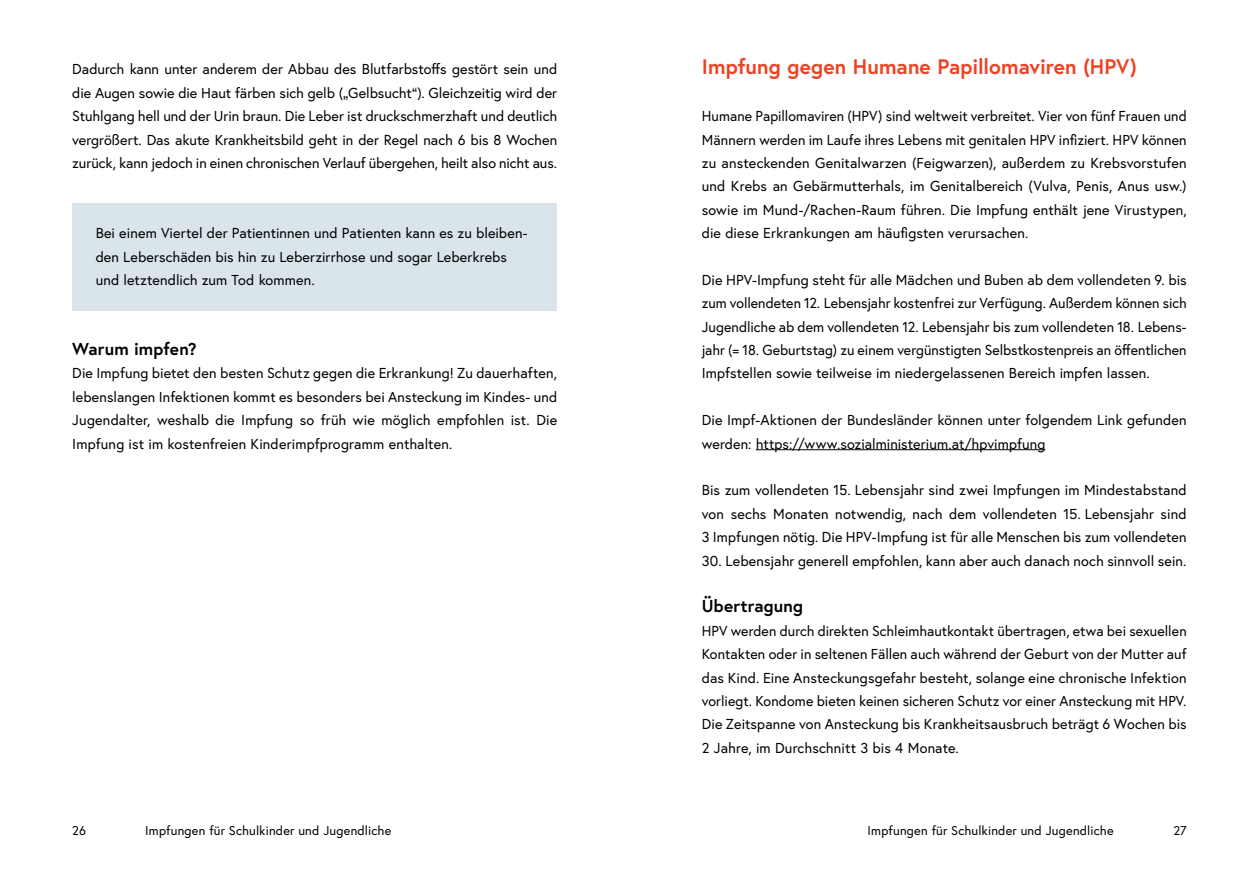
<style>
.page{position:relative;width:1259px;height:893px;background:#fff}
.page>*{position:absolute;margin:0;border:0;box-sizing:border-box;transform-origin:0 0}
.h2_ohne_Nummerierung{font:700 21px "Europa Austria";letter-spacing:.005em;color:#ef4123}
.h4_Impf-Uebertragung{font:700 17.25px "Europa Austria";letter-spacing:.01em;color:#000}
.h3_ohne_Nummerierung{font:700 17.25px "Europa Austria";letter-spacing:.01em;color:#000}
.p_Abstand_danach{font:14.4px/23.4px "Europa Austria";letter-spacing:.005em;color:#000;text-align:justify}
.Infobox_p_Infobox_ohne_h_weniger_Abstand{font:14.4px/23.4px "Europa Austria";letter-spacing:.005em;color:#000}
.t1{font:12.75px "Europa Austria";letter-spacing:.015em;color:#000}
</style>
<div class="page">
<hr style="left:756px;top:449px;width:289px;height:1px;background:#000">
<div style="left:72px;top:203px;width:485px;height:108px;background:#dae5eb"></div>
<p class="p_Abstand_danach" style="left:72px;top:57px;width:486px">Dadurch kann unter anderem der Abbau des Blutfarbstoffs gestört sein und die Augen sowie die Haut färben sich gelb („Gelbsucht“). Gleichzeitig wird der Stuhlgang hell und der Urin braun. Die Leber ist druckschmerzhaft und deutlich vergrößert. Das akute Krankheitsbild geht in der Regel nach 6 bis 8 Wochen zurück, kann jedoch in einen chronischen Verlauf übergehen, heilt also nicht aus.</p>
<p class="Infobox_p_Infobox_ohne_h_weniger_Abstand" style="left:96px;top:221px;width:433px">Bei einem Viertel der Patientinnen und Patienten kann es zu bleiben&shy;den Leberschäden bis hin zu Leberzirrhose und sogar Leberkrebs und letztendlich zum Tod kommen.</p>
<h4 class="h4_Impf-Uebertragung" style="left:72px;top:337px;width:126px">Warum impfen?</h4>
<p class="p_Abstand_danach" style="left:72px;top:361px;width:486px">Die Impfung bietet den besten Schutz gegen die Erkrankung! Zu dauerhaften, lebenslangen Infektionen kommt es besonders bei Ansteckung im Kindes- und Jugendalter, weshalb die Impfung so früh wie möglich empfohlen ist. Die Impfung ist im kostenfreien Kinderimpfprogramm enthalten.</p>
<h2 class="h2_ohne_Nummerierung" style="left:702px;top:53px;width:436px">Impfung gegen Humane Papillomaviren (HPV)</h2>
<p class="p_Abstand_danach" style="left:702px;top:104px;width:486px">Humane Papillomaviren (HPV) sind weltweit verbreitet. Vier von fünf Frauen und Männern werden im Laufe ihres Lebens mit genitalen HPV infiziert. HPV können zu ansteckenden Genitalwarzen (Feigwarzen), außerdem zu Krebsvorstufen und Krebs an Gebärmutterhals, im Genitalbereich (Vulva, Penis, Anus usw.) sowie im Mund-/Rachen-Raum führen. Die Impfung enthält jene Virustypen, die diese Erkrankungen am häufigsten verursachen.</p>
<p class="p_Abstand_danach" style="left:702px;top:268px;width:486px">Die HPV-Impfung steht für alle Mädchen und Buben ab dem vollendeten 9. bis zum vollendeten 12. Lebensjahr kostenfrei zur Verfügung. Außerdem können sich Jugendliche ab dem vollendeten 12. Lebensjahr bis zum vollendeten 18. Lebens&shy;jahr (= 18. Geburtstag) zu einem vergünstigten Selbstkostenpreis an öffentlichen Impfstellen sowie teilweise im niedergelassenen Bereich impfen lassen.</p>
<p class="p_Abstand_danach" style="left:702px;top:408px;width:486px">Die Impf-Aktionen der Bundesländer können unter folgendem Link gefunden werden: https://www.sozialministerium.at/hpvimpfung</p>
<p class="p_Abstand_danach" style="left:702px;top:478px;width:486px">Bis zum vollendeten 15. Lebensjahr sind zwei Impfungen im Mindestabstand von sechs Monaten notwendig, nach dem vollendeten 15. Lebensjahr sind 3 Impfungen nötig. Die HPV-Impfung ist für alle Menschen bis zum vollendeten</p>
<p class="p_Abstand_danach" style="left:702px;top:549px;width:486px">30. Lebensjahr generell empfohlen, kann aber auch danach noch sinnvoll sein.</p>
<h3 class="h3_ohne_Nummerierung" style="left:702px;top:594px;width:103px">Übertragung</h3>
<p class="p_Abstand_danach" style="left:702px;top:619px;width:486px">HPV werden durch direkten Schleimhautkontakt übertragen, etwa bei sexuellen Kontakten oder in seltenen Fällen auch während der Geburt von der Mutter auf das Kind. Eine Ansteckungsgefahr besteht, solange eine chronische Infektion vorliegt. Kondome bieten keinen sicheren Schutz vor einer Ansteckung mit HPV.</p>
<p class="p_Abstand_danach" style="left:702px;top:712px;width:486px">Die Zeitspanne von Ansteckung bis Krankheitsausbruch beträgt 6 Wochen bis<br>2 Jahre, im Durchschnitt 3 bis 4 Monate.</p>
<p class="t1" style="left:72px;top:822px;width:15px">26</p>
<p class="t1" style="left:145px;top:822px;width:247px">Impfungen für Schulkinder und Jugendliche</p>
<p class="t1" style="left:867px;top:822px;width:247px">Impfungen für Schulkinder und Jugendliche</p>
<p class="t1" style="left:1173px;top:822px;width:15px">27</p>
</div>
